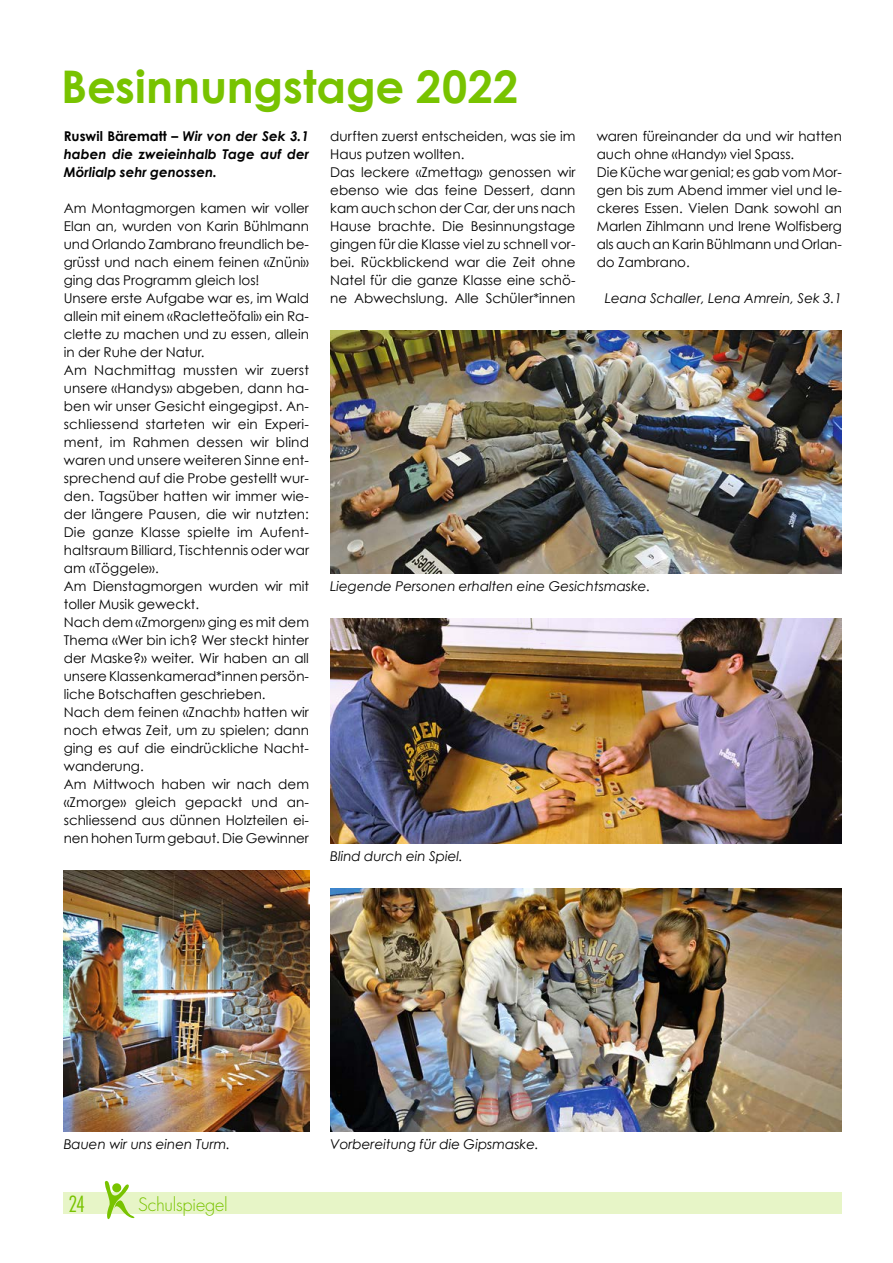
<style>
.page{position:relative;width:893px;height:1263px;background:#fff}
.page>*{position:absolute;margin:0;border:0;box-sizing:border-box;transform-origin:0 0}
.Haupttitel{font:700 45px "Century Gothic";color:#78c300}
.t1{font:300 condensed 21.6px "Futura Std";color:#78c300}
.t2{font:300 18px "Futura Std";letter-spacing:-.02em;color:#78c300}
.Lauftext{font:13.5px/18px "Century Gothic";color:#000;text-align:justify}
.bildlegende{font:italic 13.5px "Century Gothic";color:#000}
.Lead{font:italic 700 13.5px/18px "Century Gothic";color:#000;text-align:justify}
.Autor{font:italic 13.5px "Century Gothic";color:#000}
.s1{font-style:normal}
</style>
<div class="page">
<div style="left:64px;top:1193px;width:778px;height:21px;background:#e7f5c7"></div>
<svg style="left:101px;top:1181px;width:37px;height:39px"></svg>
<img style="left:330px;top:330px;width:512px;height:243px">
<img style="left:330px;top:618px;width:512px;height:225px">
<img style="left:330px;top:888px;width:512px;height:243px">
<img style="left:64px;top:870px;width:245px;height:261px">
<p class="Haupttitel" style="left:61px;top:58px;width:459px">Besinnungstage 2022</p>
<p class="Lead" style="left:64px;top:127px;width:247px"><span class="s1">Ruswil Bärematt –</span> Wir von der Sek 3.1 haben die zweieinhalb Tage auf der Mörlialp sehr genossen.</p>
<p class="Lauftext" style="left:64px;top:199px;width:247px">Am Montagmorgen kamen wir voller Elan an, wurden von Karin Bühlmann und Orlando Zambrano freundlich be&shy;grüsst und nach einem feinen «Znüni» ging das Programm gleich los!</p>
<p class="Lauftext" style="left:64px;top:289px;width:247px">Unsere erste Aufgabe war es, im Wald allein mit einem «Racletteöfali» ein Ra&shy;clette zu machen und zu essen, allein in der Ruhe der Natur.</p>
<p class="Lauftext" style="left:64px;top:361px;width:247px">Am Nachmittag mussten wir zuerst unsere «Handys» abgeben, dann ha&shy;ben wir unser Gesicht eingegipst. An&shy;schliessend starteten wir ein Experi&shy;ment, im Rahmen dessen wir blind waren und unsere weiteren Sinne ent&shy;sprechend auf die Probe gestellt wur&shy;den. Tagsüber hatten wir immer wie&shy;der längere Pausen, die wir nutzten:<br>Die ganze Klasse spielte im Aufent&shy;haltsraum Billiard, Tischtennis oder war am «Töggele».</p>
<p class="Lauftext" style="left:64px;top:577px;width:247px">Am Dienstagmorgen wurden wir mit toller Musik geweckt.</p>
<p class="Lauftext" style="left:64px;top:613px;width:247px">Nach dem «Zmorgen» ging es mit dem Thema «Wer bin ich? Wer steckt hinter der Maske?» weiter. Wir haben an all unsere Klassenkamerad*innen persön&shy;liche Botschaften geschrieben.</p>
<p class="Lauftext" style="left:64px;top:703px;width:247px">Nach dem feinen «Znacht» hatten wir noch etwas Zeit, um zu spielen; dann ging es auf die eindrückliche Nacht&shy;wanderung.</p>
<p class="Lauftext" style="left:64px;top:775px;width:247px">Am Mittwoch haben wir nach dem «Zmorge» gleich gepackt und an&shy;schliessend aus dünnen Holzteilen ei&shy;nen hohen Turm gebaut. Die Gewinner</p>
<p class="Lauftext" style="left:330px;top:127px;width:247px">durften zuerst entscheiden, was sie im<br>Haus putzen wollten.</p>
<p class="Lauftext" style="left:330px;top:163px;width:247px">Das leckere «Zmettag» genossen wir ebenso wie das feine Dessert, dann kam auch schon der Car, der uns nach Hause brachte. Die Besinnungstage gingen für die Klasse viel zu schnell vor&shy;bei. Rückblickend war die Zeit ohne Natel für die ganze Klasse eine schö&shy;ne Abwechslung. Alle Schüler*innen</p>
<p class="Lauftext" style="left:597px;top:127px;width:247px">waren füreinander da und wir hatten auch ohne «Handy» viel Spass.</p>
<p class="Lauftext" style="left:597px;top:163px;width:247px">Die Küche war genial; es gab vom Mor&shy;gen bis zum Abend immer viel und le&shy;ckeres Essen. Vielen Dank sowohl an Marlen Zihlmann und Irene Wolfisberg als auch an Karin Bühlmann und Orlan&shy;do Zambrano.</p>
<p class="Autor" style="left:605px;top:290px;width:238px">Leana Schaller, Lena Amrein, Sek 3.1</p>
<p class="bildlegende" style="left:330px;top:578px;width:322px">Liegende Personen erhalten eine Gesichtsmaske.</p>
<p class="bildlegende" style="left:330px;top:848px;width:134px">Blind durch ein Spiel.</p>
<p class="bildlegende" style="left:64px;top:1136px;width:168px">Bauen wir uns einen Turm.</p>
<h2 class="t1" style="left:68px;top:1191px;width:18px">24</h2>
<h3 class="t2" style="left:138px;top:1193px;width:91px">Schulspiegel</h3>
<p class="bildlegende" style="left:330px;top:1136px;width:210px">Vorbereitung für die Gipsmaske.</p>
</div>
